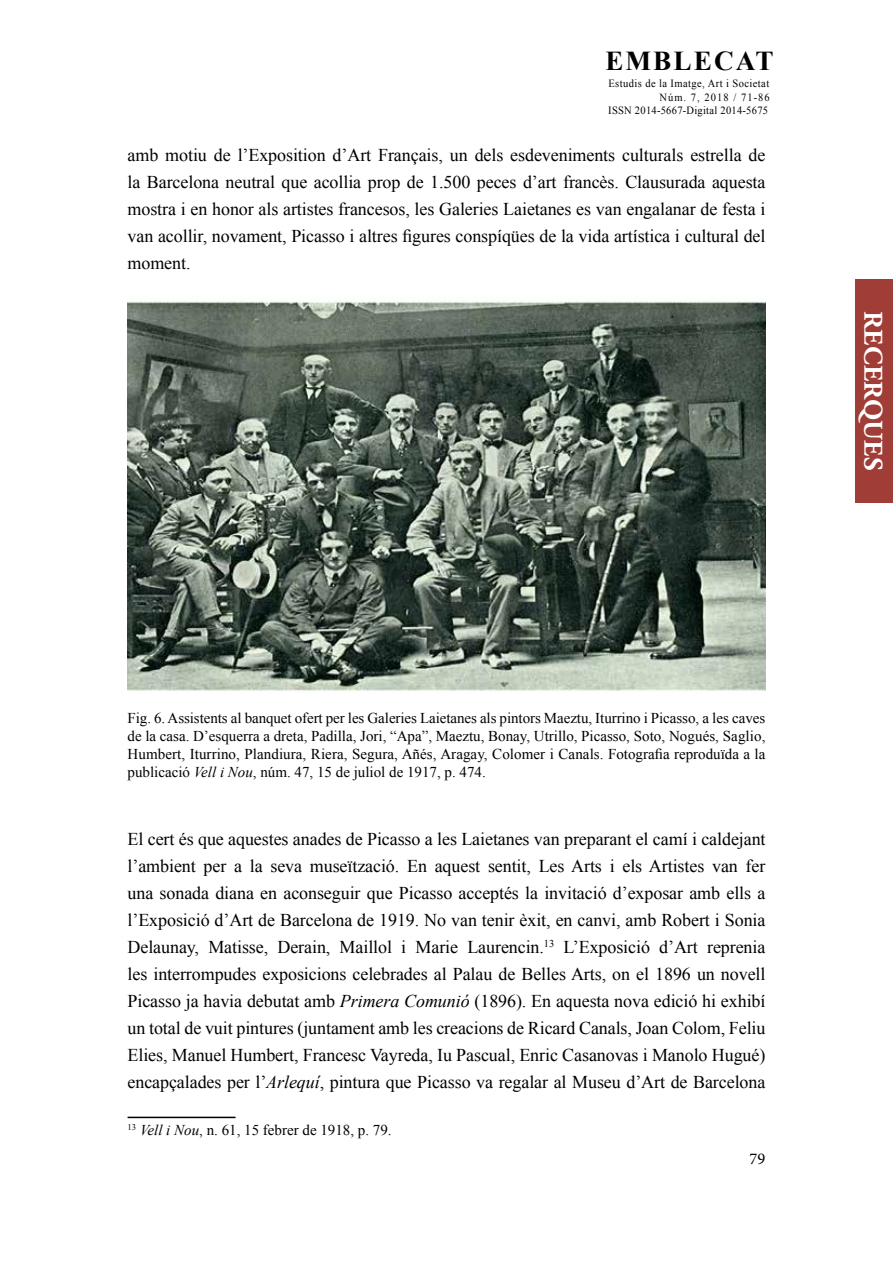
<style>
.page{position:relative;width:893px;height:1263px;background:#fff}
.page>*{position:absolute;margin:0;border:0;box-sizing:border-box;transform-origin:0 0}
.t1{font:700 27.3px "Times New Roman";letter-spacing:.075em;color:#000}
.t2{font:700 27px "Adobe Garamond Pro";letter-spacing:.015em;color:#fff}
.t3{font:18px/27px "Times New Roman";letter-spacing:-.005em;color:#000;text-align:justify}
.t4{font:16.5px "Minion Pro";color:#000}
.t5{font:15px/18px "Times New Roman";color:#000;text-align:justify}
.t6{font:10.95px/13.5px "Times New Roman";letter-spacing:.04em;color:#000;text-align:right;scale:.95 1}
.s1{font-style:italic}
</style>
<div class="page">
<div style="left:855px;top:279px;width:38px;height:223px;background:#a03d37"></div>
<hr style="left:128px;top:1117px;width:108px;height:1px;background:#000">
<img style="left:128px;top:301px;width:637px;height:390px">
<h1 class="t1" style="left:605px;top:42px;width:170px">EMBLECAT</h1>
<p class="t6" style="left:608px;top:77px;width:171px">Estudis de la Imatge, Art i Societat<br>Núm. 7, 2018 / 71-86<br>ISSN 2014-5667-Digital 2014-5675</p>
<p class="t3" style="left:128px;top:141px;width:639px">amb motiu de l’Exposition d’Art Français, un dels esdeveniments culturals estrella de la Barcelona neutral que acollia prop de 1.500 peces d’art francès. Clausurada aquesta mostra i en honor als artistes francesos, les Galeries Laietanes es van engalanar de festa i van acollir, novament, Picasso i altres figures conspíqües de la vida artística i cultural del moment.</p>
<h2 class="t2" style="left:889px;top:311px;width:161px;rotate:90deg">RECERQUES</h2>
<p class="t5" style="left:128px;top:708px;width:639px">Fig. 6. Assistents al banquet ofert per les Galeries Laietanes als pintors Maeztu, Iturrino i Picasso, a les caves de la casa. D’esquerra a dreta, Padilla, Jori, “Apa”, Maeztu, Bonay, Utrillo, Picasso, Soto, Nogués, Saglio, Humbert, Iturrino, Plandiura, Riera, Segura, Añés, Aragay, Colomer i Canals. Fotografia reproduïda a la publicació <span class="s1">Vell i Nou</span>, núm. 47, 15 de juliol de 1917, p. 474.</p>
<p class="t3" style="left:128px;top:825px;width:640px">El cert és que aquestes anades de Picasso a les Laietanes van preparant el camí i caldejant l’ambient per a la seva museïtzació. En aquest sentit, Les Arts i els Artistes van fer una sonada diana en aconseguir que Picasso acceptés la invitació d’exposar amb ells a l’Exposició d’Art de Barcelona de 1919. No van tenir èxit, en canvi, amb Robert i Sonia Delaunay, Matisse, Derain, Maillol i Marie Laurencin.<sup>13</sup> L’Exposició d’Art reprenia les interrompudes exposicions celebrades al Palau de Belles Arts, on el 1896 un novell Picasso ja havia debutat amb <span class="s1">Primera Comunió</span> (1896). En aquesta nova edició hi exhibí un total de vuit pintures (juntament amb les creacions de Ricard Canals, Joan Colom, Feliu Elies, Manuel Humbert, Francesc Vayreda, Iu Pascual, Enric Casanovas i Manolo Hugué) encapçalades per l’<span class="s1">Arlequí</span>, pintura que Picasso va regalar al Museu d’Art de Barcelona</p>
<p class="t5" style="left:128px;top:1121px;width:266px"><sup>13</sup> <span class="s1">Vell i Nou</span>, n. 61, 15 febrer de 1918, p. 79.</p>
<p class="t4" style="left:750px;top:1148px;width:17px">79</p>
</div>
